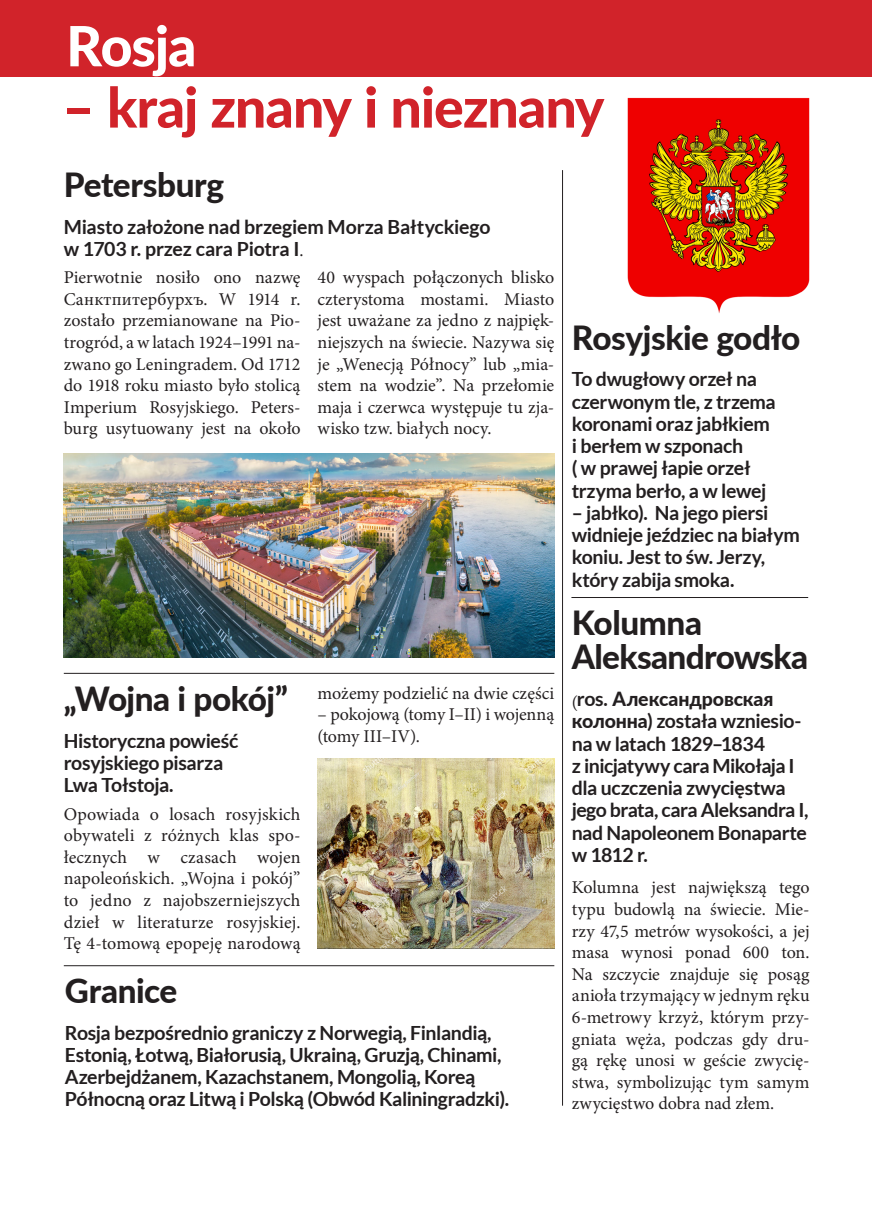
<style>
.page{position:relative;width:872px;height:1212px;background:#fff}
.page>*{position:absolute;margin:0;border:0;box-sizing:border-box;transform-origin:0 0}
.t1{font:800 55.5px "Lato";letter-spacing:-.02em;color:#d1232a}
.t2{font:800 55.5px "Lato";letter-spacing:-.02em;color:#fff}
.t3{font:800 33.3px/34.5px "Lato";letter-spacing:-.015em;color:#231f20}
.t4{font:700 19.5px/22.2px "Lato";letter-spacing:-.02em;color:#231f20}
.t5{font:18px/21.6px "Minion Pro";color:#231f20;text-align:justify}
.s1{font-family:"Minion Pro";font-weight:400;font-size:18px}
.s2{font-weight:800}
</style>
<div class="page">
<img style="left:64px;top:454px;width:490px;height:203px">
<hr style="left:562px;top:170px;width:1px;height:936px;background:#231f20">
<div style="left:0;top:0;width:872px;height:77px;background:#d1232a"></div>
<img style="left:317px;top:759px;width:237px;height:189px">
<hr style="left:64px;top:673px;width:490px;height:1px;background:#231f20">
<hr style="left:571px;top:597px;width:237px;height:1px;background:#231f20">
<hr style="left:64px;top:965px;width:490px;height:1px;background:#231f20">
<img style="left:627px;top:97px;width:183px;height:216px">
<h1 class="t2" style="left:66px;top:5px;width:132px">Rosja</h1>
<h1 class="t1" style="left:63px;top:66px;width:543px">– kraj znany i nieznany</h1>
<h2 class="t3" style="left:64px;top:166px;width:162px">Petersburg</h2>
<p class="t4" style="left:64px;top:215px;width:428px">Miasto założone nad brzegiem Morza Bałtyckiego w 1703 r. przez cara Piotra I<span class="s1">.</span></p>
<p class="t5" style="left:64px;top:267px;width:238px">Pierwotnie nosiło ono nazwę Санктпитербурхъ. W 1914 r. zostało przemianowane na Pio&shy;trogród, a w latach 1924–1991 na&shy;zwano go Leningradem. Od 1712 do 1918 roku miasto było stolicą Imperium Rosyjskiego. Peters&shy;burg usytuowany jest na około</p>
<p class="t5" style="left:317px;top:267px;width:238px">40 wyspach połączonych blisko czterystoma mostami. Miasto jest uważane za jedno z najpięk&shy;niejszych na świecie. Nazywa się je „Wenecją Północy” lub „mia&shy;stem na wodzie”. Na przełomie maja i czerwca występuje tu zja&shy;wisko tzw. białych nocy.</p>
<h2 class="t3" style="left:64px;top:680px;width:226px">„Wojna i pokój”</h2>
<p class="t4" style="left:64px;top:729px;width:176px">Historyczna powieść rosyjskiego pisarza<br>Lwa Tołstoja.</p>
<p class="t5" style="left:64px;top:803px;width:238px">Opowiada o losach rosyjskich obywateli z różnych klas spo&shy;łecznych w czasach wojen napoleońskich. „Wojna i pokój” to jedno z najobszerniejszych dzieł w literaturze rosyjskiej.<br>Tę 4-tomową epopeję narodową</p>
<p class="t5" style="left:317px;top:682px;width:238px">możemy podzielić na dwie części</p>
<p class="t5" style="left:317px;top:704px;width:238px">– pokojową (tomy I–II) i wojenną (tomy III–IV).</p>
<h2 class="t3" style="left:65px;top:972px;width:114px">Granice</h2>
<p class="t4" style="left:65px;top:1021px;width:446px">Rosja bezpośrednio graniczy z Norwegią, Finlandią, Estonią, Łotwą, Białorusią, Ukrainą, Gruzją, Chinami, Azerbejdżanem, Kazachstanem, Mongolią, Koreą Północną oraz Litwą i Polską (Obwód Kaliningradzki).</p>
<h2 class="t3" style="left:572px;top:319px;width:230px">Rosyjskie godło</h2>
<p class="t4" style="left:572px;top:368px;width:206px">To dwugłowy orzeł na czerwonym tle, z trzema koronami oraz jabłkiem i berłem w szponach<br>( w prawej łapie orzeł trzyma berło, a w lewej</p>
<p class="t4" style="left:572px;top:501px;width:230px">– jabłko). Na jego piersi widnieje jeździec na białym koniu. Jest to św. Jerzy, który zabija smoka.</p>
<h2 class="t3" style="left:572px;top:604px;width:238px">Kolumna<br>Aleksandrowska</h2>
<p class="t4" style="left:572px;top:688px;width:238px"><span class="s1">(</span>ros. <span class="s2">Александровская колонна</span>) została wzniesio&shy;na w latach 1829–1834<br>z inicjatywy cara Mikołaja I dla uczczenia zwycięstwa jego brata, cara Aleksandra I, nad Napoleonem Bonaparte w 1812 r.</p>
<p class="t5" style="left:572px;top:877px;width:239px">Kolumna jest największą tego typu budowlą na świecie. Mie&shy;rzy 47,5 metrów wysokości, a jej masa wynosi ponad 600 ton.<br>Na szczycie znajduje się posąg anioła trzymający w jednym ręku 6-metrowy krzyż, którym przy&shy;gniata węża, podczas gdy dru&shy;gą rękę unosi w geście zwycię&shy;stwa, symbolizując tym samym zwycięstwo dobra nad złem.</p>
</div>
